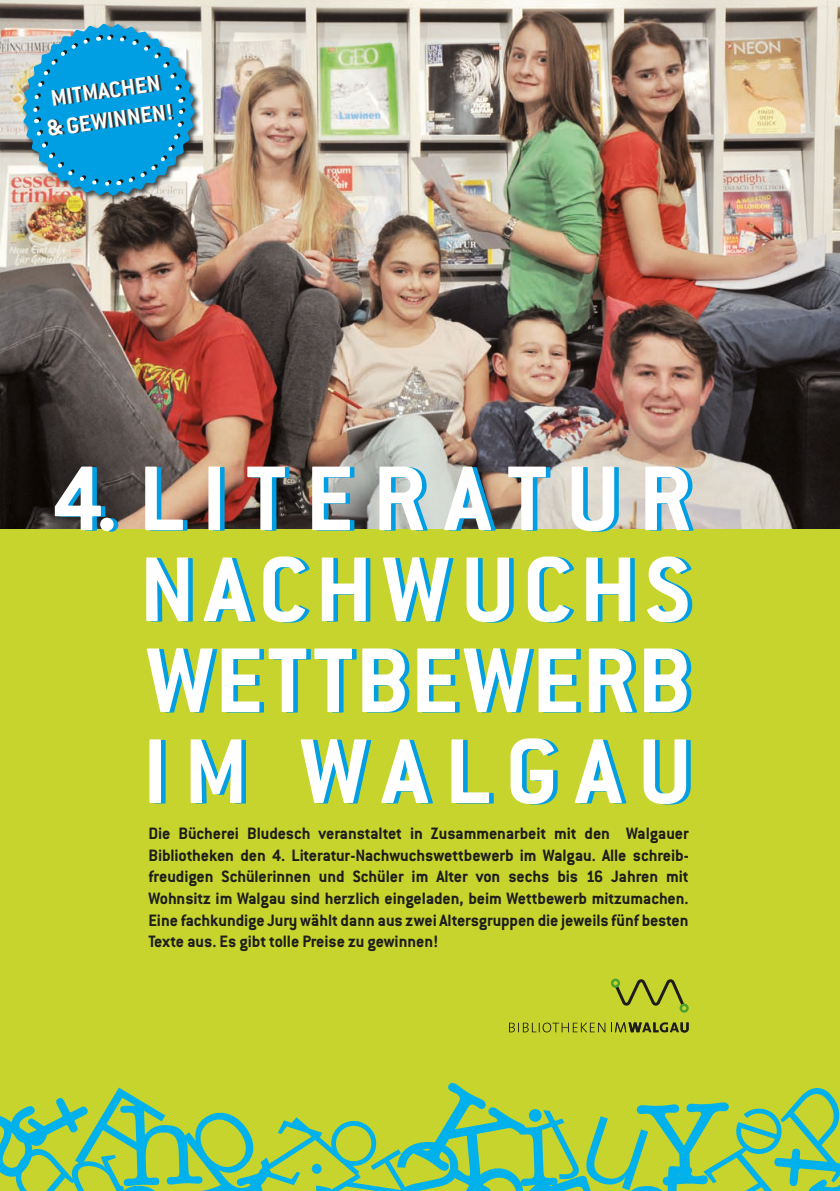
<style>
.page{position:relative;width:840px;height:1191px;background:#fff}
.page>*{position:absolute;margin:0;border:0;box-sizing:border-box;transform-origin:0 0}
.t1{font:700 101px/91px "Conduit ITC";letter-spacing:.1em;color:#fff;text-align:justify}
.t2{font:700 24.8px/29.8px "Conduit ITC";color:#fff;text-align:center}
.t3{font:700 18px/21.6px "Conduit ITC";letter-spacing:-.005em;color:#1d1d1b;text-align:justify}
</style>
<div class="page">
<img style="left:0;top:0;width:839px;height:530px">
<div style="left:0;top:530px;width:839px;height:661px;background:#c7d42d"></div>
<svg style="left:611px;top:1022px;width:77px;height:10px"></svg>
<svg style="left:509px;top:1022px;width:96px;height:10px"></svg>
<svg style="left:611px;top:978px;width:77px;height:34px"></svg>
<div style="left:21px;top:22px;width:180px;height:180px;background:#1d1d1b;opacity:.75"></div>
<svg style="left:23px;top:24px;width:172px;height:172px;background:#38a7d6"></svg>
<h2 class="t2" style="left:41px;top:84px;width:128px;rotate:-8deg">MITMACHEN &amp; GEWINNEN!</h2>
<h1 class="t1" style="left:139px;top:451px;width:553px;text-indent:-87px">4. LITERATUR NACHWUCHS WETTBEWERB IM WALGAU</h1>
<p class="t3" style="left:148px;top:822px;width:541px">Die Bücherei Bludesch veranstaltet in Zusammenarbeit mit den Walgauer Bibliotheken den 4. Literatur-Nachwuchswettbewerb im Walgau. Alle schreib&shy;freudigen Schülerinnen und Schüler im Alter von sechs bis 16 Jahren mit Wohnsitz im Walgau sind herzlich eingeladen, beim Wettbewerb mitzumachen.<br>Eine fachkundige Jury wählt dann aus zwei Altersgruppen die jeweils fünf besten Texte aus. Es gibt tolle Preise zu gewinnen!</p>
</div>
